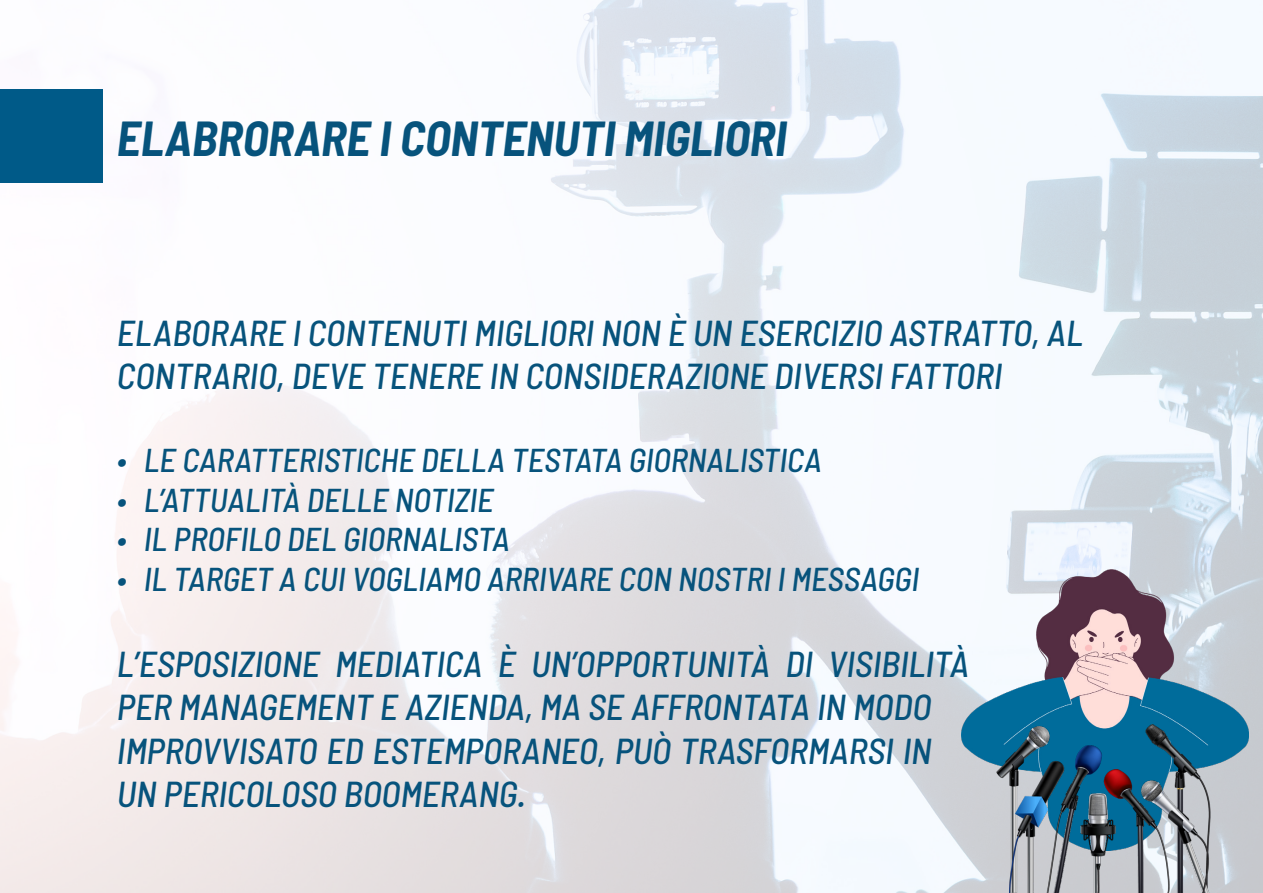
<style>
.page{position:relative;width:1263px;height:893px;background:#fff}
.page>*{position:absolute;margin:0;border:0;box-sizing:border-box;transform-origin:0 0}
.t1{font:italic 700 semi-condensed 48px "Barlow";color:#07537c}
.t2{font:italic 500 semi-condensed 36px/43.2px "Barlow";color:#07537c}
.t3{font:italic 500 semi-condensed 33px "Barlow";color:#07537c}
</style>
<div class="page">
<img style="left:0;top:0;width:1263px;height:893px">
<div style="left:0;top:89px;width:102px;height:94px;background:#005a88"></div>
<img style="left:961px;top:570px;width:287px;height:280px">
<img style="left:997px;top:724px;width:216px;height:169px">
<h1 class="t1" style="left:117px;top:109px;width:671px">ELABRORARE I CONTENUTI MIGLIORI</h1>
<p class="t2" style="left:117px;top:310px;width:968px">ELABORARE I CONTENUTI MIGLIORI NON È UN ESERCIZIO ASTRATTO, AL<br>CONTRARIO, DEVE TENERE IN CONSIDERAZIONE DIVERSI FATTORI</p>
<p class="t3" style="left:117px;top:440px;width:706px">• LE CARATTERISTICHE DELLA TESTATA GIORNALISTICA</p>
<p class="t3" style="left:117px;top:479px;width:378px">• L’ATTUALITÀ DELLE NOTIZIE</p>
<p class="t3" style="left:117px;top:519px;width:394px">• IL PROFILO DEL GIORNALISTA</p>
<p class="t3" style="left:117px;top:558px;width:804px">• IL TARGET A CUI VOGLIAMO ARRIVARE CON NOSTRI I MESSAGGI</p>
<p class="t2" style="left:117px;top:642px;width:854px">L’ESPOSIZIONE MEDIATICA È UN’OPPORTUNITÀ DI VISIBILITÀ PER MANAGEMENT E AZIENDA, MA SE AFFRONTATA IN MODO IMPROVVISATO ED ESTEMPORANEO, PUÒ TRASFORMARSI IN UN PERICOLOSO BOOMERANG.</p>
</div>
